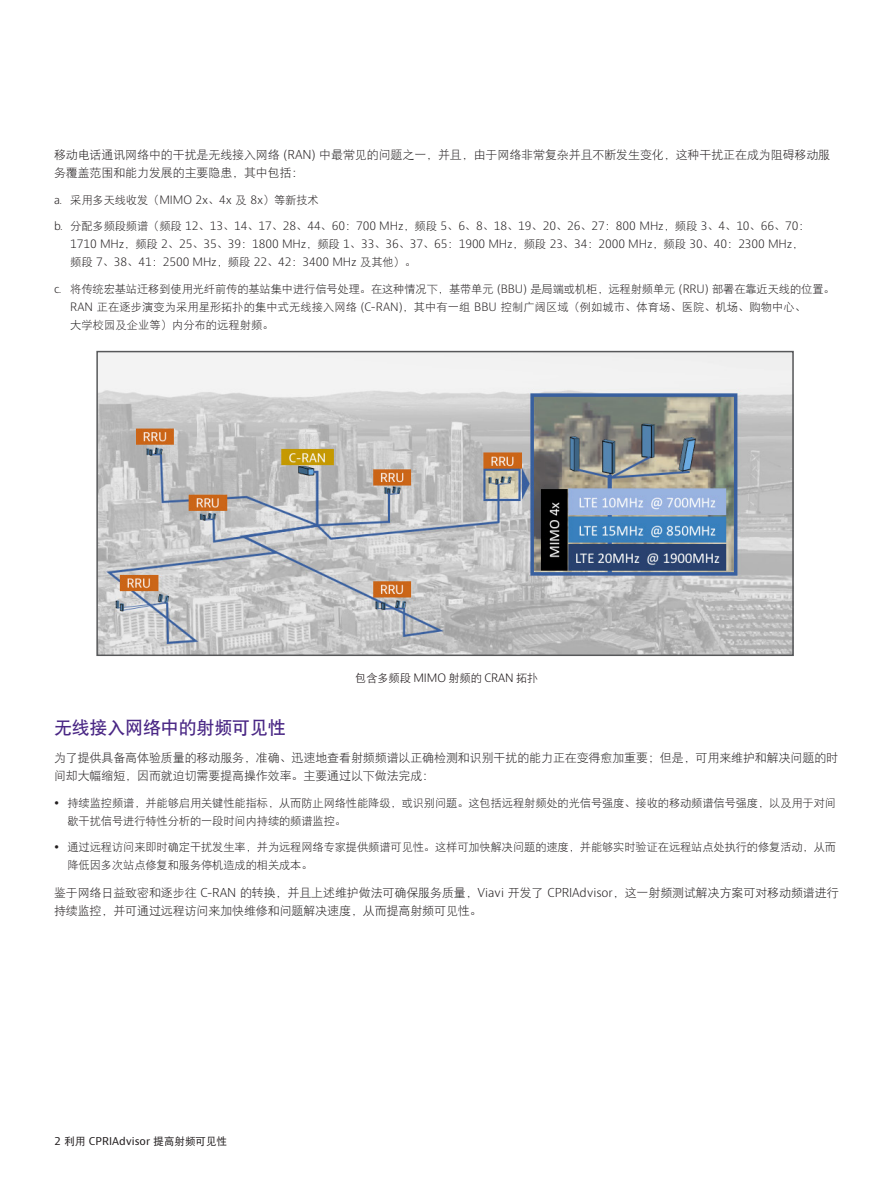
<style>
.page{position:relative;width:893px;height:1191px;background:#fff}
.page>*{position:absolute;margin:0;border:0;box-sizing:border-box;transform-origin:0 0}
.Header_12_16{font:18px "DFP Hei W7";letter-spacing:-.01em;color:#4a2785}
.Body_text_8_12_5{font:12px/18.8px "DFP Hei W3";letter-spacing:-.01em;color:#231f20}
.t1{font:11.25px/18px "DFP Hei W3";letter-spacing:-.01em;color:#231f20}
.t2{font:300 11.25px/18px "Bernino Sans";letter-spacing:-.01em;color:#231f20}
.t3{font:11.25px "DFP Hei W3";letter-spacing:-.01em;color:#110a0c}
.Running_foot__left{font:10.5px "Bernino Sans";color:#231f20}
.s1{font-family:"Bernino Sans";font-weight:300}
.s2{font-family:"DFP Hei W3";font-weight:400}
.s3{font-family:"DFP Hei W5"}
</style>
<div class="page">
<img style="left:99px;top:354px;width:692px;height:299px">
<div style="left:96px;top:351px;width:698px;height:305px;border:2px solid #57585a"></div>
<p class="Body_text_8_12_5" style="left:54px;top:145px;width:778px">移动电话通讯网络中的干扰是无线接入网络 <span class="s1">(RAN)</span> 中最常见的问题之一，并且，由于网络非常复杂并且不断发生变化，这种干扰正在成为阻碍移动服务覆盖范围和能力发展的主要隐患，其中包括：</p>
<p class="t1" style="left:54px;top:191px;width:266px"><span class="s1">a.</span> 采用多天线收发（<span class="s1">MIMO 2x</span>、<span class="s1">4x</span> 及 <span class="s1">8x</span>）等新技术</p>
<p class="t2" style="left:70px;top:217px;width:741px;text-indent:-16px">b. <span class="s2">分配多频段频谱（频段</span> 12<span class="s2">、</span>13<span class="s2">、</span>14<span class="s2">、</span>17<span class="s2">、</span>28<span class="s2">、</span>44<span class="s2">、</span>60<span class="s2">：</span>700 MHz<span class="s2">，频段</span> 5<span class="s2">、</span>6<span class="s2">、</span>8<span class="s2">、</span>18<span class="s2">、</span>19<span class="s2">、</span>20<span class="s2">、</span>26<span class="s2">、</span>27<span class="s2">：</span>800 MHz<span class="s2">，频段</span> 3<span class="s2">、</span>4<span class="s2">、</span>10<span class="s2">、</span>66<span class="s2">、</span>70<span class="s2">：<br></span>1710 MHz<span class="s2">，频段</span> 2<span class="s2">、</span>25<span class="s2">、</span>35<span class="s2">、</span>39<span class="s2">：</span>1800 MHz<span class="s2">，频段</span> 1<span class="s2">、</span>33<span class="s2">、</span>36<span class="s2">、</span>37<span class="s2">、</span>65<span class="s2">：</span>1900 MHz<span class="s2">，频段</span> 23<span class="s2">、</span>34<span class="s2">：</span>2000 MHz<span class="s2">，频段</span> 30<span class="s2">、</span>40<span class="s2">：</span>2300 MHz<span class="s2">，频段</span> 7<span class="s2">、</span>38<span class="s2">、</span>41<span class="s2">：</span>2500 MHz<span class="s2">，频段</span> 22<span class="s2">、</span>42<span class="s2">：</span>3400 MHz <span class="s2">及其他）。</span></p>
<p class="t1" style="left:70px;top:280px;width:766px;text-indent:-16px"><span class="s1">c.</span> 将传统宏基站迁移到使用光纤前传的基站集中进行信号处理。在这种情况下，基带单元 <span class="s1">(BBU)</span> 是局端或机柜，远程射频单元 <span class="s1">(RRU)</span> 部署在靠近天线的位置。<br><span class="s1">RAN</span> 正在逐步演变为采用星形拓扑的集中式无线接入网络 <span class="s1">(C-RAN)</span>，其中有一组 <span class="s1">BBU</span> 控制广阔区域（例如城市、体育场、医院、机场、购物中心、<br>大学校园及企业等）内分布的远程射频。</p>
<p class="t3" style="left:355px;top:672px;width:185px">包含多频段 <span class="s1">MIMO</span> 射频的 <span class="s1">CRAN</span> 拓扑</p>
<p class="Header_12_16" style="left:54px;top:719px;width:233px">无线接入网络中的射频可见性</p>
<p class="Body_text_8_12_5" style="left:54px;top:748px;width:786px">为了提供具备高体验质量的移动服务，准确、迅速地查看射频频谱以正确检测和识别干扰的能力正在变得愈加重要；但是，可用来维护和解决问题的时间却大幅缩短，因而就迫切需要提高操作效率。主要通过以下做法完成：</p>
<p class="t1" style="left:68px;top:793px;width:770px">持续监控频谱，并能够启用关键性能指标，从而防止网络性能降级，或识别问题。这包括远程射频处的光信号强度、接收的移动频谱信号强度，以及用于对间歇干扰信号进行特性分析的一段时间内持续的频谱监控。</p>
<p class="t1" style="left:68px;top:838px;width:770px">通过远程访问来即时确定干扰发生率，并为远程网络专家提供频谱可见性。这样可加快解决问题的速度，并能够实时验证在远程站点处执行的修复活动，从而降低因多次站点修复和服务停机造成的相关成本。</p>
<p class="Body_text_8_12_5" style="left:54px;top:883px;width:786px">鉴于网络日益致密和逐步往 <span class="s1">C-RAN</span> 的转换，并且上述维护做法可确保服务质量，<span class="s1">Viavi</span> 开发了 <span class="s1">CPRIAdvisor</span>，这一射频测试解决方案可对移动频谱进行持续监控，并可通过远程访问来加快维修和问题解决速度，从而提高射频可见性。</p>
<p class="Running_foot__left" style="left:55px;top:1134px;width:174px">2 <span class="s3">利用</span> CPRIAdvisor <span class="s3">提高射频可见性</span></p>
</div>
